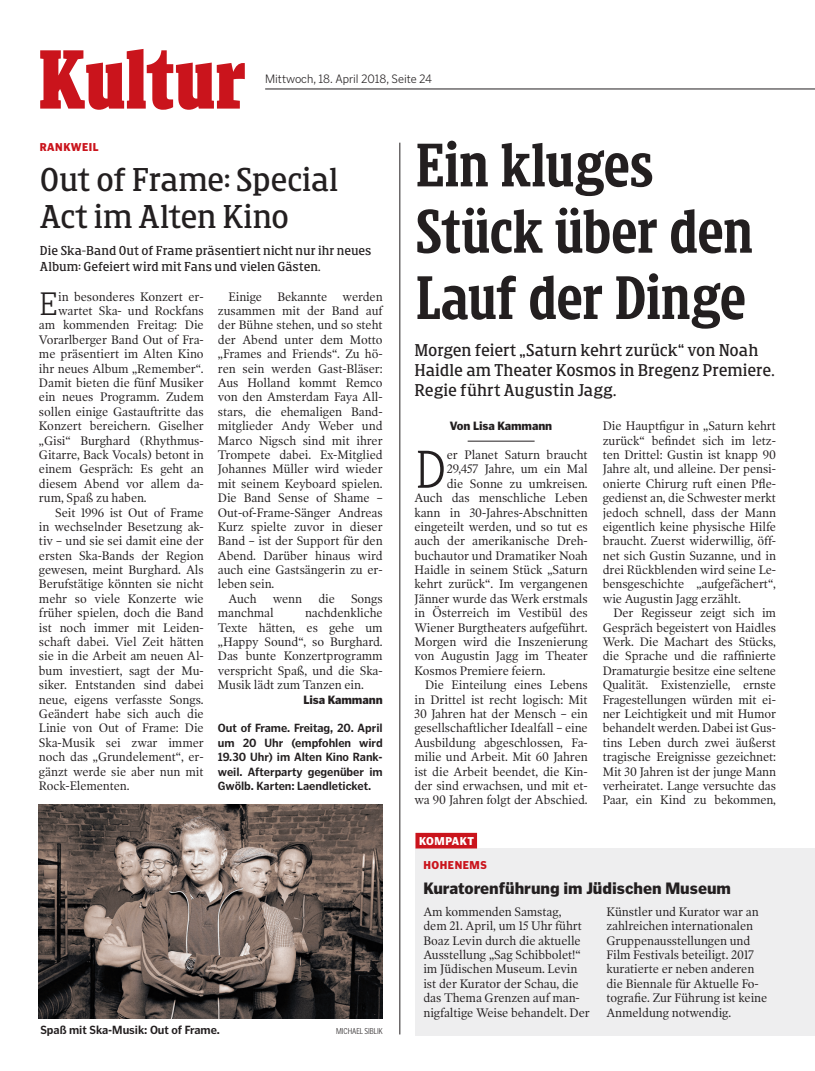
<style>
.page{position:relative;width:815px;height:1071px;background:#fff}
.page>*{position:absolute;margin:0;border:0;box-sizing:border-box;transform-origin:0 0}
.Seitenkopf_rot{font:900 88.75px "Kleine Titel Condensed";letter-spacing:.005em;color:#ca141c}
.Titel_52_-_Medium{font:500 65px/66.2px "Kleine Titel Condensed";letter-spacing:-.015em;color:#231f20}
.Text_1_mit_Ini{font:300 56.38px "Kleine Titel";color:#231f20}
.Titel_28_-_Regular{font:35px/36.2px "Kleine Titel";letter-spacing:-.015em;color:#231f20}
.Text_1_mit_Ini-2{font:300 34.38px "Kleine Titel";color:#231f20}
.Vorspann_gross{font:18.12px/20px "Kleine Titel";letter-spacing:-.005em;color:#231f20}
.Titel_13{font:900 16.25px "Poynter Gothic Text";letter-spacing:-.005em;color:#231f20;scale:.95 1}
.Vorspann_klein{font:13.75px/16.2px "Kleine Titel";color:#231f20}
.Text{font:12.5px/14.4px "Poynter OS Text One L";letter-spacing:-.005em;color:#231f20;text-align:justify;scale:.95 1}
.Text_1_mit_Ini-3{font:12.5px "Poynter OS Text One L";letter-spacing:-.005em;color:#231f20;scale:.95 1}
.Text_Flatter{font:12.5px/14.4px "Poynter OS Text One L";letter-spacing:-.005em;color:#231f20;scale:.95 1}
.Datum{font:300 12.5px "Poynter Gothic Text";letter-spacing:-.005em;color:#231f20;scale:.95 1}
.BU{font:700 11.88px/14.4px "Poynter Gothic Text";letter-spacing:-.005em;color:#231f20;text-align:justify;scale:.95 1}
.Autor_mit_Linie{font:900 11.88px "Poynter Gothic Text";letter-spacing:-.01em;color:#231f20;scale:.95 1}
.Autor{font:900 11.88px "Poynter Gothic Text";letter-spacing:-.01em;color:#231f20;scale:.95 1}
.Uebertitel_rot{font:900 11.25px "Poynter Gothic Text";letter-spacing:.05em;color:#ca141c;scale:.95 1}
.Titel_Kolumne{font:900 11.25px "Poynter Gothic Text";letter-spacing:.04em;color:#fff;scale:.95 1}
.BU-2{font:300 condensed 8.75px "Poynter Gothic Text";letter-spacing:-.005em;color:#231f20}
</style>
<div class="page">
<hr style="left:468px;top:440px;width:67px;height:1px;background:#231f20">
<img style="left:39px;top:804px;width:344px;height:214px">
<hr style="left:400px;top:143px;width:1px;height:891px;background:#231f20">
<div style="left:415px;top:848px;width:400px;height:187px;background:#eeeeef"></div>
<div style="left:415px;top:832px;width:62px;height:16px;background:#ca141c"></div>
<hr style="left:265px;top:89px;width:550px;height:1px;background:#231f20">
<p class="Seitenkopf_rot" style="left:39px;top:22px;width:208px">Kultur</p>
<p class="Datum" style="left:265px;top:72px;width:177px">Mittwoch, 18. April 2018, Seite 24</p>
<p class="Uebertitel_rot" style="left:40px;top:141px;width:63px">RANKWEIL</p>
<p class="Titel_28_-_Regular" style="left:40px;top:159px;width:300px">Out of Frame: Special<br>Act im Alten Kino</p>
<p class="Vorspann_klein" style="left:40px;top:241px;width:333px">Die Ska-Band Out of Frame präsentiert nicht nur ihr neues<br>Album: Gefeiert wird mit Fans und vielen Gästen.</p>
<p class="Text_1_mit_Ini-2" style="left:39px;top:282px;width:21px">E</p>
<p class="Text_1_mit_Ini-3" style="left:58px;top:288px;width:155px">in besonderes Konzert er-</p>
<p class="Text_1_mit_Ini-3" style="left:58px;top:303px;width:155px">wartet Ska- und Rockfans</p>
<p class="Text_1_mit_Ini-3" style="left:39px;top:317px;width:175px">am kommenden Freitag: Die</p>
<p class="Text_1_mit_Ini-3" style="left:39px;top:332px;width:175px">Vorarlberger Band Out of Fra-</p>
<p class="Text_1_mit_Ini-3" style="left:39px;top:346px;width:175px">me präsentiert im Alten Kino</p>
<p class="Text_1_mit_Ini-3" style="left:39px;top:360px;width:175px">ihr neues Album „Remember“.</p>
<p class="Text_1_mit_Ini-3" style="left:39px;top:375px;width:175px">Damit bieten die fünf Musiker</p>
<p class="Text_1_mit_Ini-3" style="left:39px;top:389px;width:175px">ein neues Programm. Zudem</p>
<p class="Text_1_mit_Ini-3" style="left:39px;top:403px;width:175px">sollen einige Gastauftritte das</p>
<p class="Text_1_mit_Ini-3" style="left:39px;top:418px;width:175px">Konzert bereichern. Giselher</p>
<p class="Text_1_mit_Ini-3" style="left:39px;top:432px;width:175px">„Gisi“ Burghard (Rhythmus-</p>
<p class="Text_1_mit_Ini-3" style="left:39px;top:447px;width:175px">Gitarre, Back Vocals) betont in</p>
<p class="Text_1_mit_Ini-3" style="left:39px;top:461px;width:175px">einem Gespräch: Es geht an</p>
<p class="Text_1_mit_Ini-3" style="left:39px;top:475px;width:175px">diesem Abend vor allem da-</p>
<p class="Text_1_mit_Ini-3" style="left:39px;top:490px;width:115px">rum, Spaß zu haben.</p>
<p class="Text" style="left:39px;top:504px;width:175px;text-indent:16px">Seit 1996 ist Out of Frame in wechselnder Besetzung ak&shy;tiv – und sie sei damit eine der ersten Ska-Bands der Region gewesen, meint Burghard. Als Berufstätige könnten sie nicht mehr so viele Konzerte wie früher spielen, doch die Band ist noch immer mit Leiden&shy;schaft dabei. Viel Zeit hätten sie in die Arbeit am neuen Al&shy;bum investiert, sagt der Mu&shy;siker. Entstanden sind dabei neue, eigens verfasste Songs.<br>Geändert habe sich auch die Linie von Out of Frame: Die Ska-Musik sei zwar immer noch das „Grundelement“, er&shy;gänzt werde sie aber nun mit Rock-Elementen.</p>
<p class="Text" style="left:218px;top:289px;width:175px;text-indent:11px">Einige Bekannte werden zusammen mit der Band auf der Bühne stehen, und so steht der Abend unter dem Motto „Frames and Friends“. Zu hö&shy;ren sein werden Gast-Bläser:<br>Aus Holland kommt Remco von den Amsterdam Faya All&shy;stars, die ehemaligen Band&shy;mitglieder Andy Weber und Marco Nigsch sind mit ihrer Trompete dabei. Ex-Mitglied Johannes Müller wird wieder mit seinem Keyboard spielen.<br>Die Band Sense of Shame – Out-of-Frame-Sänger Andreas Kurz spielte zuvor in dieser Band – ist der Support für den Abend. Darüber hinaus wird auch eine Gastsängerin zu er&shy;leben sein.</p>
<p class="Text" style="left:229px;top:591px;width:31px">Auch</p>
<p class="Text" style="left:273px;top:591px;width:32px">wenn</p>
<p class="Text" style="left:318px;top:591px;width:19px">die</p>
<p class="Text" style="left:351px;top:591px;width:35px">Songs</p>
<p class="Text" style="left:218px;top:605px;width:60px">manchmal</p>
<p class="Text" style="left:218px;top:605px;width:175px;text-indent:87px">nachdenkliche Texte hätten, es gehe um „Happy Sound“, so Burghard.<br>Das bunte Konzertprogramm verspricht Spaß, und die Ska-Musik lädt zum Tanzen ein.</p>
<p class="Autor" style="left:303px;top:692px;width:85px">Lisa Kammann</p>
<p class="BU" style="left:218px;top:720px;width:175px">Out of Frame. Freitag, 20. April um 20 Uhr (empfohlen wird 19.30 Uhr) im Alten Kino Rank&shy;weil. Afterparty gegenüber im Gwölb. Karten: Laendleticket.</p>
<p class="BU" style="left:40px;top:1022px;width:190px">Spaß mit Ska-Musik: Out of Frame.</p>
<p class="BU-2" style="left:336px;top:1026px;width:48px">MICHAEL SIBLIK</p>
<p class="Titel_52_-_Medium" style="left:415px;top:127px;width:339px">Ein kluges<br>Stück über den<br>Lauf der Dinge</p>
<p class="Vorspann_gross" style="left:414px;top:339px;width:362px">Morgen feiert „Saturn kehrt zurück“ von Noah<br>Haidle am Theater Kosmos in Bregenz Premiere.<br>Regie führt Augustin Jagg.</p>
<p class="Autor_mit_Linie" style="left:450px;top:419px;width:109px">Von Lisa Kammann</p>
<p class="Text_1_mit_Ini" style="left:414px;top:433px;width:34px">D</p>
<p class="Text_1_mit_Ini-3" style="left:447px;top:447px;width:150px">er Planet Saturn braucht</p>
<p class="Text_1_mit_Ini-3" style="left:447px;top:461px;width:150px">29,457 Jahre, um ein Mal</p>
<p class="Text_1_mit_Ini-3" style="left:447px;top:475px;width:150px">die Sonne zu umkreisen.</p>
<p class="Text_1_mit_Ini-3" style="left:414px;top:490px;width:184px">Auch das menschliche Leben</p>
<p class="Text_1_mit_Ini-3" style="left:414px;top:504px;width:184px">kann in 30-Jahres-Abschnitten</p>
<p class="Text_1_mit_Ini-3" style="left:414px;top:518px;width:184px">eingeteilt werden, und so tut es</p>
<p class="Text_1_mit_Ini-3" style="left:414px;top:533px;width:184px">auch der amerikanische Dreh-</p>
<p class="Text_1_mit_Ini-3" style="left:414px;top:547px;width:184px">buchautor und Dramatiker Noah</p>
<p class="Text_1_mit_Ini-3" style="left:414px;top:562px;width:184px">Haidle in seinem Stück „Saturn</p>
<p class="Text_1_mit_Ini-3" style="left:414px;top:576px;width:184px">kehrt zurück“. Im vergangenen</p>
<p class="Text_1_mit_Ini-3" style="left:414px;top:590px;width:184px">Jänner wurde das Werk erstmals</p>
<p class="Text_1_mit_Ini-3" style="left:414px;top:605px;width:184px">in Österreich im Vestibül des</p>
<p class="Text_1_mit_Ini-3" style="left:414px;top:619px;width:184px">Wiener Burgtheaters aufgeführt.</p>
<p class="Text_1_mit_Ini-3" style="left:414px;top:633px;width:184px">Morgen wird die Inszenierung</p>
<p class="Text_1_mit_Ini-3" style="left:414px;top:648px;width:184px">von Augustin Jagg im Theater</p>
<p class="Text_1_mit_Ini-3" style="left:414px;top:662px;width:140px">Kosmos Premiere feiern.</p>
<p class="Text" style="left:414px;top:677px;width:184px;text-indent:11px">Die Einteilung eines Lebens in Drittel ist recht logisch: Mit 30 Jahren hat der Mensch – ein gesellschaftlicher Idealfall – eine Ausbildung abgeschlossen, Fa&shy;milie und Arbeit. Mit 60 Jahren ist die Arbeit beendet, die Kin&shy;der sind erwachsen, und mit et&shy;wa 90 Jahren folgt der Abschied.</p>
<p class="Titel_Kolumne" style="left:419px;top:833px;width:59px">KOMPAKT</p>
<p class="Uebertitel_rot" style="left:423px;top:858px;width:68px">HOHENEMS</p>
<p class="Text" style="left:603px;top:418px;width:184px">Die Hauptfigur in „Saturn kehrt zurück“ befindet sich im letz&shy;ten Drittel: Gustin ist knapp 90<br>Jahre alt, und alleine. Der pensi&shy;onierte Chirurg ruft einen Pfle&shy;gedienst an, die Schwester merkt jedoch schnell, dass der Mann eigentlich keine physische Hilfe braucht. Zuerst widerwillig, öff&shy;net sich Gustin Suzanne, und in drei Rückblenden wird seine Le&shy;bensgeschichte „aufgefächert“, wie Augustin Jagg erzählt.</p>
<p class="Text" style="left:603px;top:605px;width:184px;text-indent:11px">Der Regisseur zeigt sich im Gespräch begeistert von Haidles Werk. Die Machart des Stücks, die Sprache und die raffinierte Dramaturgie besitze eine seltene Qualität. Existenzielle, ernste Fragestellungen würden mit ei&shy;ner Leichtigkeit und mit Humor behandelt werden. Dabei ist Gus&shy;tins Leben durch zwei äußerst tragische Ereignisse gezeichnet:<br>Mit 30 Jahren ist der junge Mann verheiratet. Lange versuchte das Paar, ein Kind zu bekommen,</p>
<p class="Titel_13" style="left:423px;top:878px;width:325px">Kuratorenführung im Jüdischen Museum</p>
<p class="Text_Flatter" style="left:423px;top:903px;width:177px">Am kommenden Samstag,<br>dem 21. April, um 15 Uhr führt<br>Boaz Levin durch die aktuelle<br>Ausstellung „Sag Schibbolet!“ im Jüdischen Museum. Levin ist der Kurator der Schau, die das Thema Grenzen auf man&shy;nigfaltige Weise behandelt. Der</p>
<p class="Text_Flatter" style="left:606px;top:903px;width:171px">Künstler und Kurator war an zahlreichen internationalen<br>Gruppenausstellungen und<br>Film Festivals beteiligt. 2017 kuratierte er neben anderen die Biennale für Aktuelle Fo&shy;tografie. Zur Führung ist keine<br>Anmeldung notwendig.</p>
</div>
